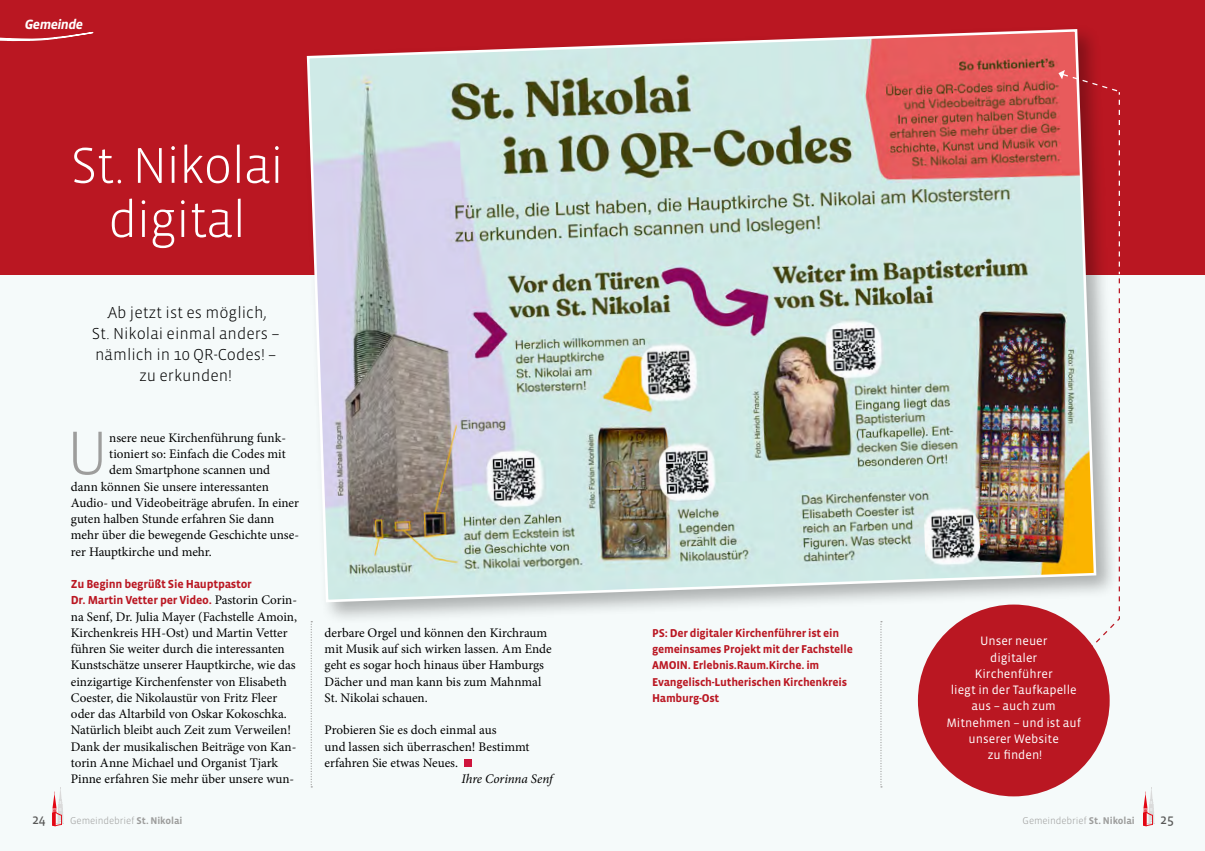
<style>
.page{position:relative;width:1205px;height:851px;background:#fff}
.page>*{position:absolute;margin:0;border:0;box-sizing:border-box;transform-origin:0 0}
.t1{font:300 63.12px "Vista Sans OTCE";color:#9d9d9c}
.t2{font:300 51.5px/54.1px "Vista Sans OTCE";letter-spacing:-.025em;color:#fff;text-align:center}
.t3{font:300 16.25px/21.2px "Vista Sans OTCE";color:#000;text-align:center}
.t4{font:italic 700 13.75px "Vista Sans OTCE";letter-spacing:-.04em;color:#fff}
.t5{font:13.75px "Vista Sans OTCE";color:#575756}
.t6{font:13.12px/16.2px "Minion Pro";color:#000}
.t7{font:italic 13.12px "Minion Pro";letter-spacing:-.01em;color:#000}
.t8{font:12.5px/16.2px "Vista Sans OTCE";color:#fff;text-align:center}
.t9{font:700 11.88px/16.2px "Vista Sans OTCE";letter-spacing:-.02em;color:#ba1722}
.t10{font:700 11.62px/16.2px "Vista Sans OTCE";letter-spacing:-.02em;color:#ba1722}
.t11{font:300 10px "Vista Sans OTCE";letter-spacing:-.01em;color:#9d9d9c}
.s1{font-family:"Minion Pro";font-weight:400;font-size:13.12px;color:#000}
.s2{font-weight:700}
</style>
<div class="page">
<div style="left:0;top:156px;width:1205px;height:694px;background:#f5fafa"></div>
<div style="left:0;top:16px;width:1205px;height:258px;background:#ba1722"></div>
<svg style="left:52px;top:787px;width:12px;height:39px"></svg>
<div style="left:0;top:0;width:1205px;height:46px;background:#ba1722"></div>
<svg style="left:311px;top:626px;width:1px;height:161px"></svg>
<svg style="left:880px;top:626px;width:2px;height:161px"></svg>
<svg style="left:0;top:31px;width:94px;height:11px"></svg>
<div style="left:464px;top:759px;width:8px;height:7px;background:#ce143c"></div>
<div style="left:302px;top:24px;width:817px;height:601px;background:#000;opacity:.3"></div>
<img style="left:305px;top:28px;width:792px;height:575px">
<div style="left:918px;top:604px;width:191px;height:192px;background:#ba1722;border-radius:50%"></div>
<svg style="left:1058px;top:70px;width:62px;height:586px"></svg>
<svg style="left:1143px;top:787px;width:12px;height:39px"></svg>
<p class="t4" style="left:25px;top:17px;width:60px">Gemeinde</p>
<h2 class="t2" style="left:71px;top:138px;width:215px">St. Nikolai digital</h2>
<p class="t3" style="left:92px;top:301px;width:189px">Ab jetzt ist es möglich,<br>St. Nikolai einmal anders – nämlich in 10 QR-Codes! – zu erkunden!</p>
<h1 class="t1" style="left:66px;top:417px;width:44px">U</h1>
<p class="t6" style="left:109px;top:429px;width:178px">nsere neue Kirchenführung funk-</p>
<p class="t6" style="left:109px;top:445px;width:178px">tioniert so: Einfach die Codes mit</p>
<p class="t6" style="left:109px;top:462px;width:162px">dem Smartphone scannen und</p>
<p class="t6" style="left:71px;top:478px;width:200px">dann können Sie unsere interessanten</p>
<p class="t6" style="left:71px;top:494px;width:230px">Audio- und Videobeiträge abrufen. In einer</p>
<p class="t6" style="left:71px;top:510px;width:205px">guten halben Stunde erfahren Sie dann</p>
<p class="t6" style="left:71px;top:527px;width:230px">mehr über die bewegende Geschichte unse-</p>
<p class="t6" style="left:71px;top:543px;width:143px">rer Hauptkirche und mehr.</p>
<p class="t9" style="left:71px;top:576px;width:228px">Zu Beginn begrüßt Sie Hauptpastor<br>Dr. Martin Vetter per Video. <span class="s1">Pastorin Corin-</span></p>
<p class="t6" style="left:71px;top:608px;width:228px">na Senf, Dr. Julia Mayer (Fachstelle Amoin, Kirchenkreis HH-Ost) und Martin Vetter führen Sie weiter durch die interessanten Kunstschätze unserer Hauptkirche, wie das einzigartige Kirchenfenster von Elisabeth Coester, die Nikolaustür von Fritz Fleer oder das Altarbild von Oskar Kokoschka.<br>Natürlich bleibt auch Zeit zum Verweilen!<br>Dank der musikalischen Beiträge von Kan&shy;torin Anne Michael und Organist Tjark Pinne erfahren Sie mehr über unsere wun-</p>
<p class="t5" style="left:32px;top:811px;width:15px">24</p>
<p class="t11" style="left:70px;top:814px;width:114px">Gemeindebrief <span class="s2">St. Nikolai</span></p>
<p class="t6" style="left:325px;top:624px;width:229px">derbare Orgel und können den Kirchraum mit Musik auf sich wirken lassen. Am Ende geht es sogar hoch hinaus über Hamburgs Dächer und man kann bis zum Mahnmal St. Nikolai schauen.</p>
<p class="t6" style="left:325px;top:722px;width:206px">Probieren Sie es doch einmal aus<br>und lassen sich überraschen! Bestimmt erfahren Sie etwas Neues.</p>
<p class="t7" style="left:461px;top:770px;width:93px">Ihre Corinna Senf</p>
<p class="t10" style="left:652px;top:624px;width:202px">PS: Der digitaler Kirchenführer ist ein gemeinsames Projekt mit der Fachstelle AMOIN. Erlebnis.Raum.Kirche. im Evangelisch-Lutherischen Kirchenkreis Hamburg-Ost</p>
<p class="t8" style="left:946px;top:633px;width:136px">Unser neuer<br>digitaler<br>Kirchenführer<br>liegt in der Taufkapelle aus – auch zum<br>Mitnehmen – und ist auf unserer Website<br>zu finden!</p>
<p class="t11" style="left:1022px;top:814px;width:114px">Gemeindebrief <span class="s2">St. Nikolai</span></p>
<p class="t5" style="left:1160px;top:811px;width:15px">25</p>
</div>
